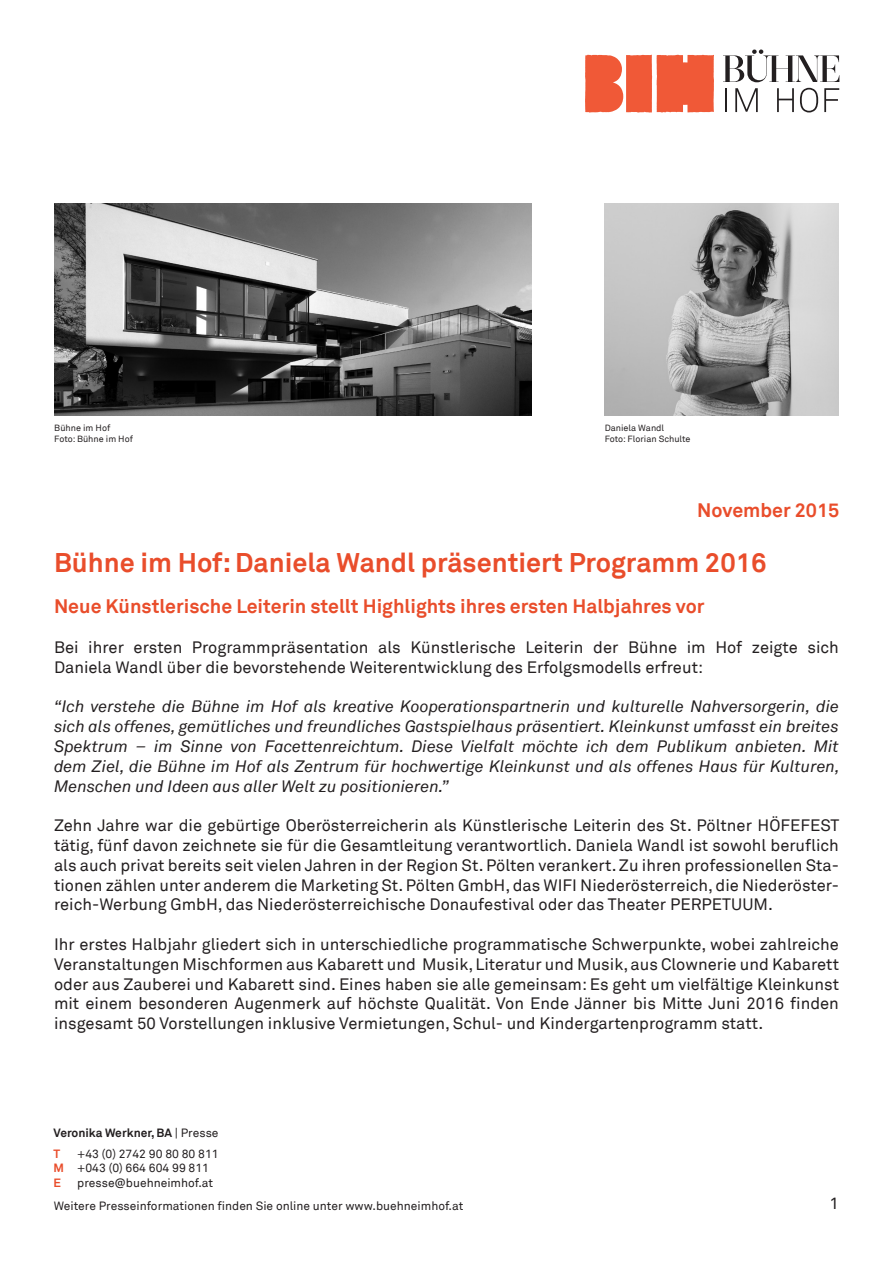
<style>
.page{position:relative;width:893px;height:1263px;background:#fff}
.page>*{position:absolute;margin:0;border:0;box-sizing:border-box;transform-origin:0 0}
.t1{font:700 27px "Akkurat Pro TT";color:#e94d2b}
.t2{font:700 19.5px "Akkurat Pro TT";color:#e94d2b}
.t3{font:16.5px/19.8px "Akkurat Pro TT";color:#231f20;text-align:justify}
.t4{font:italic 16.5px/19.8px "Akkurat";color:#231f20;text-align:justify}
.t5{font:12px "Akkurat Pro TT";color:#231f20}
.t6{font:700 12px "Akkurat Pro TT";color:#231f20}
.t7{font:700 12px "Akkurat Pro TT";color:#e94d2b}
.t8{font:9px "Akkurat Pro TT";color:#231f20}
.s1{font-weight:400}
</style>
<div class="page">
<svg style="left:723px;top:50px;width:116px;height:32px"></svg>
<svg style="left:726px;top:88px;width:1px;height:24px"></svg>
<svg style="left:735px;top:88px;width:23px;height:24px"></svg>
<svg style="left:777px;top:88px;width:17px;height:24px"></svg>
<svg style="left:800px;top:88px;width:18px;height:24px"></svg>
<svg style="left:824px;top:88px;width:15px;height:24px"></svg>
<svg style="left:585px;top:55px;width:129px;height:58px;background:#f16b4d"></svg>
<img style="left:605px;top:203px;width:234px;height:213px">
<img style="left:54px;top:203px;width:477px;height:213px">
<p class="t8" style="left:54px;top:423px;width:57px">Bühne im Hof</p>
<p class="t8" style="left:54px;top:434px;width:80px">Foto: Bühne im Hof</p>
<p class="t8" style="left:605px;top:423px;width:61px">Daniela Wandl</p>
<p class="t8" style="left:605px;top:434px;width:87px">Foto: Florian Schulte</p>
<p class="t2" style="left:697px;top:498px;width:144px">November 2015</p>
<p class="t1" style="left:54px;top:546px;width:714px">Bühne im Hof: Daniela Wandl präsentiert Programm 2016</p>
<p class="t2" style="left:54px;top:594px;width:652px">Neue Künstlerische Leiterin stellt Highlights ihres ersten Halbjahres vor</p>
<p class="t3" style="left:54px;top:637px;width:786px">Bei ihrer ersten Programmpräsentation als Künstlerische Leiterin der Bühne im Hof zeigte sich<br>Daniela Wandl über die bevorstehende Weiterentwicklung des Erfolgsmodells erfreut:</p>
<p class="t4" style="left:54px;top:697px;width:787px">“Ich verstehe die Bühne im Hof als kreative Kooperationspartnerin und kulturelle Nahversorgerin, die sich als offenes, gemütliches und freundliches Gastspielhaus präsentiert. Kleinkunst umfasst ein breites Spektrum – im Sinne von Facettenreichtum. Diese Vielfalt möchte ich dem Publikum anbieten. Mit dem Ziel, die Bühne im Hof als Zentrum für hochwertige Kleinkunst und als offenes Haus für Kulturen, Menschen und Ideen aus aller Welt zu positionieren.”</p>
<p class="t3" style="left:54px;top:815px;width:787px">Zehn Jahre war die gebürtige Oberösterreicherin als Künstlerische Leiterin des St. Pöltner HÖFEFEST tätig, fünf davon zeichnete sie für die Gesamtleitung verantwortlich. Daniela Wandl ist sowohl beruflich als auch privat bereits seit vielen Jahren in der Region St. Pölten verankert. Zu ihren professionellen Sta&shy;tionen zählen unter anderem die Marketing St. Pölten GmbH, das WIFI Niederösterreich, die Niederöster&shy;reich-Werbung GmbH, das Niederösterreichische Donaufestival oder das Theater PERPETUUM.</p>
<p class="t3" style="left:54px;top:934px;width:787px">Ihr erstes Halbjahr gliedert sich in unterschiedliche programmatische Schwerpunkte, wobei zahlreiche Veranstaltungen Mischformen aus Kabarett und Musik, Literatur und Musik, aus Clownerie und Kabarett oder aus Zauberei und Kabarett sind. Eines haben sie alle gemeinsam: Es geht um vielfältige Kleinkunst mit einem besonderen Augenmerk auf höchste Qualität. Von Ende Jänner bis Mitte Juni 2016 finden insgesamt 50 Vorstellungen inklusive Vermietungen, Schul- und Kindergartenprogramm statt.</p>
<p class="t6" style="left:53px;top:1126px;width:167px">Veronika Werkner, BA <span class="s1">| Presse</span></p>
<p class="t7" style="left:53px;top:1146px;width:8px">T</p>
<p class="t7" style="left:53px;top:1161px;width:12px">M</p>
<p class="t7" style="left:53px;top:1175px;width:9px">E</p>
<p class="t5" style="left:54px;top:1198px;width:411px">Weitere Presseinformationen finden Sie online unter www.buehneimhof.at</p>
<p class="t5" style="left:77px;top:1147px;width:143px">+43 (0) 2742 90 80 80 811</p>
<p class="t5" style="left:77px;top:1161px;width:133px">+043 (0) 664 604 99 811</p>
<p class="t5" style="left:77px;top:1175px;width:137px">presse@buehneimhof.at</p>
<p class="t3" style="left:830px;top:1194px;width:11px">1</p>
</div>
